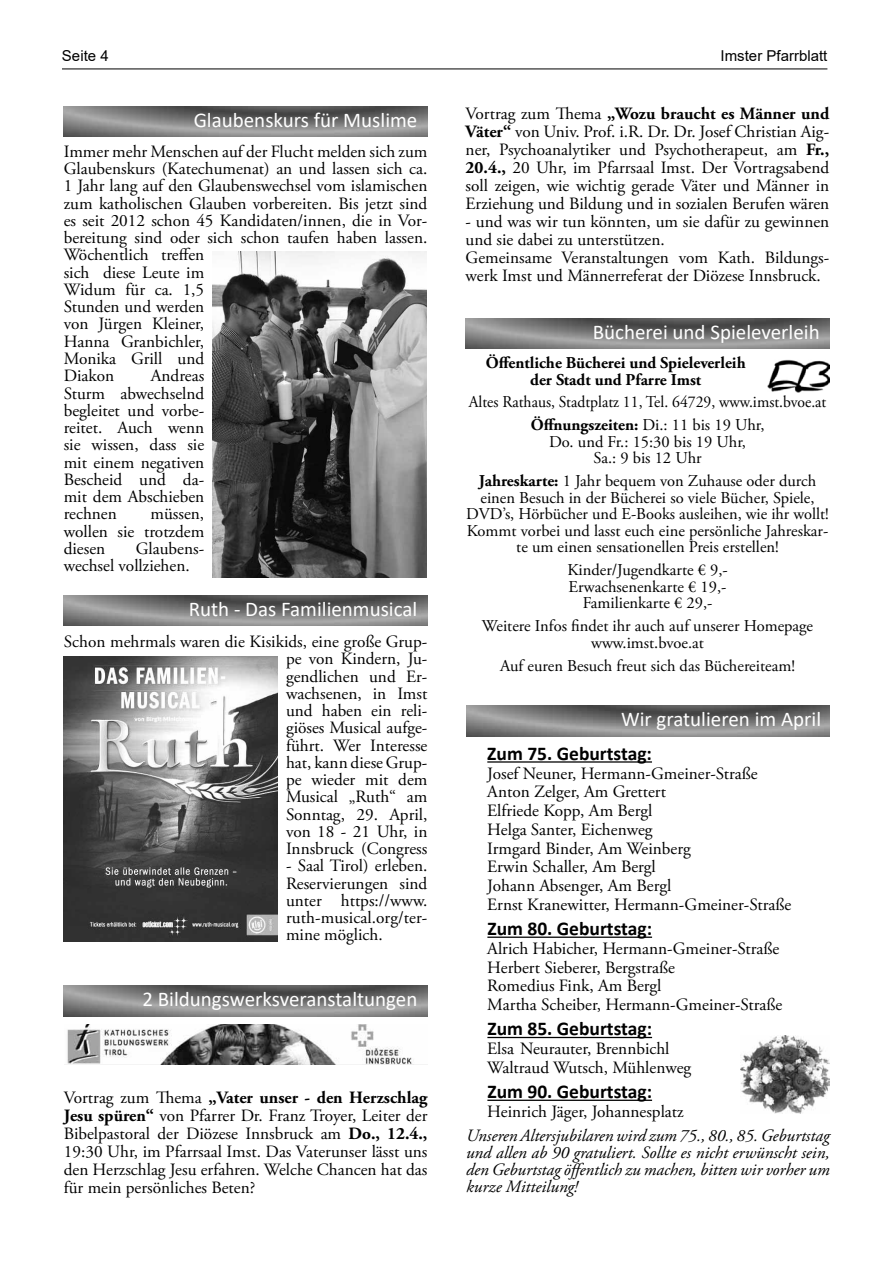
<style>
.page{position:relative;width:893px;height:1263px;background:#fff}
.page>*{position:absolute;margin:0;border:0;box-sizing:border-box;transform-origin:0 0}
.t1{font:21px "Calibri";color:#fff}
.t2{font:700 19.5px "Calibri";color:#000}
.t3{font:17.25px/17.2px "Adobe Garamond Pro";color:#000}
.t4{font:italic 17.25px/17.2px "Adobe Garamond Pro";color:#000;text-align:justify}
.t5{font:16.5px/16.5px "Adobe Garamond Pro";color:#000;text-align:center}
.t6{font:16.5px/22.8px "Adobe Garamond Pro";color:#000;text-align:center;scale:.95 1}
.t7{font:700 16.5px/16.5px "Adobe Garamond Pro";color:#000;text-align:center}
.t8{font:15px "Arial";color:#000}
.s1{font-weight:700}
</style>
<div class="page">
<hr style="left:487px;top:761px;width:165px;height:2px;background:#000">
<hr style="left:487px;top:936px;width:165px;height:2px;background:#000">
<hr style="left:487px;top:1037px;width:165px;height:1px;background:#000">
<hr style="left:487px;top:1100px;width:165px;height:1px;background:#000">
<hr style="left:62px;top:69px;width:765px;height:1px;background:#000">
<img style="left:466px;top:319px;width:363px;height:30px">
<img style="left:768px;top:359px;width:61px;height:34px">
<img style="left:466px;top:706px;width:364px;height:30px">
<img style="left:740px;top:1035px;width:89px;height:78px">
<img style="left:64px;top:595px;width:363px;height:30px">
<img style="left:213px;top:252px;width:213px;height:325px">
<img style="left:64px;top:106px;width:363px;height:30px">
<img style="left:64px;top:985px;width:363px;height:32px">
<img style="left:64px;top:1025px;width:363px;height:40px">
<img style="left:64px;top:656px;width:213px;height:285px">
<p class="t8" style="left:62px;top:45px;width:48px">Seite 4</p>
<p class="t8" style="left:721px;top:45px;width:108px">Imster Pfarrblatt</p>
<p class="t1" style="left:194px;top:105px;width:225px">Glaubenskurs für Muslime</p>
<p class="t3" style="left:64px;top:143px;width:365px">Immer mehr Menschen auf der Flucht melden sich zum<br>Glaubenskurs (Katechumenat) an und lassen sich ca.<br>1 Jahr lang auf den Glaubenswechsel vom islamischen zum katholischen Glauben vorbereiten. Bis jetzt sind es seit 2012 schon 45 Kandidaten/innen, die in Vor&shy;bereitung sind oder sich schon taufen haben lassen.<br>Wöchentlich treffen<br>sich diese Leute im<br>Widum für ca. 1,5<br>Stunden und werden<br>von Jürgen Kleiner,<br>Hanna Granbichler,<br>Monika Grill und<br>Diakon</p>
<p class="t3" style="left:64px;top:368px;width:142px;text-align:justify;text-indent:87px">Andreas Sturm abwechselnd begleitet und vorbe&shy;reitet. Auch wenn sie wissen, dass sie mit einem negativen Bescheid und da&shy;mit dem Abschieben rechnen</p>
<p class="t3" style="left:64px;top:506px;width:142px;text-align:justify;text-indent:87px">müssen, wollen sie trotzdem diesen</p>
<p class="t3" style="left:64px;top:540px;width:142px;text-indent:72px">Glaubens&shy;wechsel vollziehen.</p>
<p class="t1" style="left:189px;top:594px;width:230px">Ruth - Das Familienmusical</p>
<p class="t3" style="left:286px;top:634px;width:143px;text-align:justify;text-indent:-222px">Schon mehrmals waren die Kisikids, eine große Grup&shy;pe von Kindern, Ju&shy;gendlichen und Er&shy;wachsenen, in Imst und haben ein reli&shy;giöses Musical aufge&shy;führt. Wer Interesse hat, kann diese Grup&shy;pe wieder mit dem Musical „Ruth“ am Sonntag, 29. April, von 18 - 21 Uhr, in Innsbruck (Congress</p>
<p class="t3" style="left:286px;top:858px;width:143px;text-align:justify">- Saal Tirol) erleben.<br>Reservierungen sind unter https://www. ruth-musical.org/ter&shy;mine möglich.</p>
<p class="t1" style="left:142px;top:984px;width:277px">2 Bildungswerksveranstaltungen</p>
<p class="t3" style="left:64px;top:1089px;width:365px;line-height:18px;text-align:justify">Vortrag zum Thema <span class="s1">„Vater unser - den Herzschlag Jesu spüren“</span> von Pfarrer Dr. Franz Troyer, Leiter der Bibelpastoral der Diözese Innsbruck am <span class="s1">Do., 12.4., </span>19:30 Uhr, im Pfarrsaal Imst. Das Vaterunser lässt uns den Herzschlag Jesu erfahren. Welche Chancen hat das für mein persönliches Beten?</p>
<p class="t3" style="left:466px;top:105px;width:365px;line-height:18px;text-align:justify">Vortrag zum Thema <span class="s1">„Wozu braucht es Männer und Väter“</span> von Univ. Prof. i.R. Dr. Dr. Josef Christian Aig&shy;ner, Psychoanalytiker und Psychotherapeut, am <span class="s1">Fr., 20.4.,</span> 20 Uhr, im Pfarrsaal Imst. Der Vortragsabend soll zeigen, wie wichtig gerade Väter und Männer in Erziehung und Bildung und in sozialen Berufen wären</p>
<p class="t3" style="left:466px;top:213px;width:365px;line-height:18px">- und was wir tun könnten, um sie dafür zu gewinnen und sie dabei zu unterstützen.<br>Gemeinsame Veranstaltungen vom Kath. Bildungs&shy;werk Imst und Männerreferat der Diözese Innsbruck.</p>
<p class="t1" style="left:593px;top:318px;width:229px">Bücherei und Spieleverleih</p>
<p class="t7" style="left:486px;top:355px;width:261px">Öffentliche Bücherei und Spieleverleih der Stadt und Pfarre Imst</p>
<p class="t6" style="left:469px;top:391px;width:378px">Altes Rathaus, Stadtplatz 11, Tel. 64729, www.imst.bvoe.at<br><span class="s1">Öffnungszeiten:</span> Di.: 11 bis 19 Uhr,</p>
<p class="t5" style="left:549px;top:434px;width:198px">Do. und Fr.: 15:30 bis 19 Uhr,<br>Sa.: 9 bis 12 Uhr</p>
<p class="t5" style="left:466px;top:473px;width:364px"><span class="s1">Jahreskarte:</span> 1 Jahr bequem von Zuhause oder durch einen Besuch in der Bücherei so viele Bücher, Spiele, DVD’s, Hörbücher und E-Books ausleihen, wie ihr wollt!<br>Kommt vorbei und lasst euch eine persönliche Jahreskar&shy;te um einen sensationellen Preis erstellen!</p>
<p class="t5" style="left:567px;top:562px;width:162px">Kinder/Jugendkarte € 9,-<br>Erwachsenenkarte € 19,-<br>Familienkarte € 29,-</p>
<p class="t5" style="left:482px;top:618px;width:333px">Weitere Infos findet ihr auch auf unserer Homepage www.imst.bvoe.at</p>
<p class="t5" style="left:500px;top:658px;width:296px">Auf euren Besuch freut sich das Büchereiteam!</p>
<p class="t1" style="left:621px;top:704px;width:202px">Wir gratulieren im April</p>
<p class="t2" style="left:487px;top:739px;width:166px">Zum 75. Geburtstag:</p>
<p class="t3" style="left:487px;top:764px;width:305px;line-height:18.8px">Josef Neuner, Hermann-Gmeiner-Straße<br>Anton Zelger, Am Grettert<br>Elfriede Kopp, Am Bergl<br>Helga Santer, Eichenweg<br>Irmgard Binder, Am Weinberg<br>Erwin Schaller, Am Bergl<br>Johann Absenger, Am Bergl<br>Ernst Kranewitter, Hermann-Gmeiner-Straße</p>
<p class="t2" style="left:487px;top:915px;width:166px">Zum 80. Geburtstag:</p>
<p class="t3" style="left:487px;top:939px;width:297px;line-height:18.8px">Alrich Habicher, Hermann-Gmeiner-Straße Herbert Sieberer, Bergstraße<br>Romedius Fink, Am Bergl<br>Martha Scheiber, Hermann-Gmeiner-Straße</p>
<p class="t2" style="left:487px;top:1015px;width:166px">Zum 85. Geburtstag:</p>
<p class="t3" style="left:487px;top:1040px;width:205px;line-height:18.8px">Elsa Neurauter, Brennbichl<br>Waltraud Wutsch, Mühlenweg</p>
<p class="t2" style="left:487px;top:1078px;width:166px">Zum 90. Geburtstag:</p>
<p class="t3" style="left:487px;top:1103px;width:198px">Heinrich Jäger, Johannesplatz</p>
<p class="t4" style="left:466px;top:1127px;width:365px">Unseren Altersjubilaren wird zum 75., 80., 85. Geburtstag und allen ab 90 gratuliert. Sollte es nicht erwünscht sein, den Geburtstag öffentlich zu machen, bitten wir vorher um kurze Mitteilung!</p>
</div>
